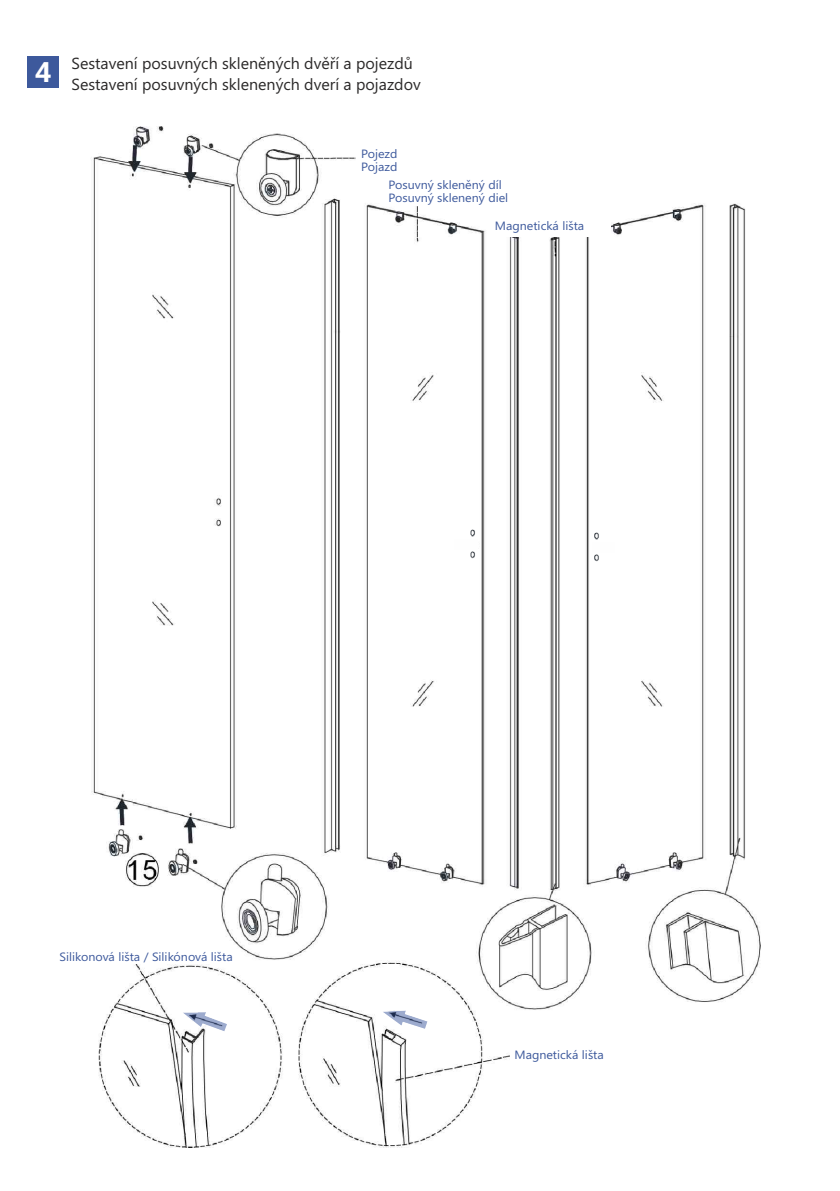
<style>
.page{position:relative;width:840px;height:1191px;background:#fff}
.page>*{position:absolute;margin:0;border:0;box-sizing:border-box;transform-origin:0 0}
.t1{font:700 28.4px "Segoe UI";color:#fff}
.t2{font:16px/21.2px "Segoe UI";color:#2b2929}
.t3{font:12px/12.8px "Segoe UI";color:#3d599c;scale:1.04 1}
</style>
<div class="page">
<div style="left:28px;top:57px;width:31px;height:31px;background:#3d599c"></div>
<img style="left:91px;top:127px;width:668px;height:1020px">
<div style="left:355px;top:143px;width:49px;height:32px;background:#fff"></div>
<div style="left:382px;top:174px;width:158px;height:32px;background:#fff"></div>
<div style="left:490px;top:205px;width:120px;height:31px;background:#fff"></div>
<div style="left:510px;top:1033px;width:119px;height:32px;background:#fff"></div>
<div style="left:79px;top:935px;width:133px;height:29px;background:#fff"></div>
<img style="left:183px;top:1012px;width:44px;height:19px">
<img style="left:382px;top:1010px;width:45px;height:18px">
<div style="left:453px;top:539px;width:23px;height:10px;background:#fff"></div>
<img style="left:454px;top:509px;width:23px;height:59px">
<div style="left:592px;top:543px;width:23px;height:9px;background:#fff"></div>
<img style="left:591px;top:512px;width:23px;height:59px">
<h1 class="t1" style="left:35px;top:62px;width:18px">4</h1>
<h2 class="t2" style="left:71px;top:54px;width:350px">Sestavení posuvných skleněných dvěří a pojezdů<br>Sestavení posuvných sklenených dverí a pojazdov</h2>
<p class="t3" style="left:361px;top:149px;width:36px">Pojezd<br>Pojazd</p>
<p class="t3" style="left:388px;top:180px;width:116px">Posuvný skleněný díl<br>Posuvný sklenený diel</p>
<p class="t3" style="left:494px;top:220px;width:87px">Magnetická lišta</p>
<p class="t3" style="left:59px;top:951px;width:168px">Silikonová lišta / Silikónová lišta</p>
<p class="t3" style="left:514px;top:1049px;width:87px">Magnetická lišta</p>
</div>
